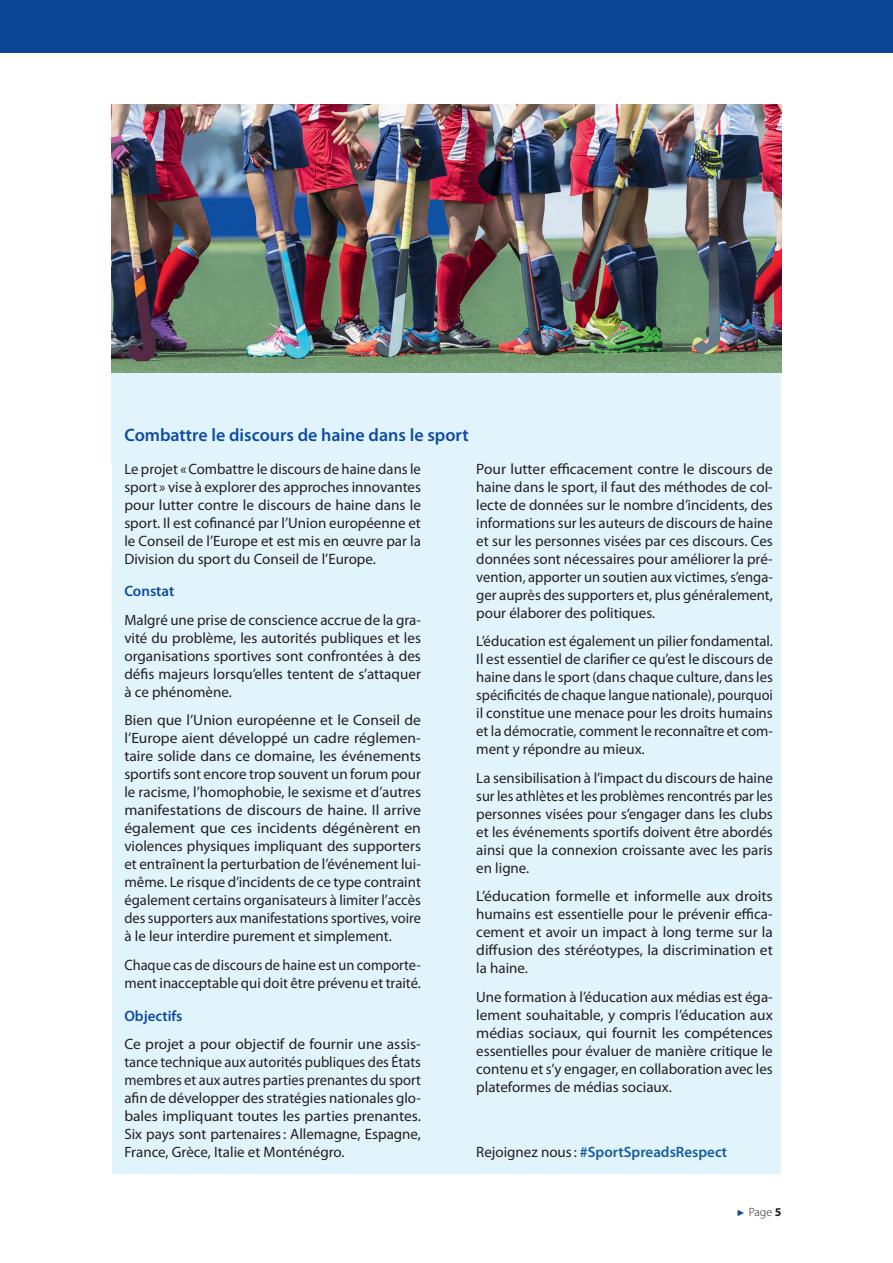
<style>
.page{position:relative;width:893px;height:1263px;background:#fff}
.page>*{position:absolute;margin:0;border:0;box-sizing:border-box;transform-origin:0 0}
.t1{font:600 18px "Myriad Pro";color:#0f4ca0}
.t2{font:15px/18px "Myriad Pro";color:#231f20;text-align:justify}
.t3{font:15px/18px "Myriad Pro";color:#231f20;text-align:justify;scale:1.05 1}
.t4{font:15px/18px "Myriad Pro";color:#231f20;scale:.96 1}
.t5{font:600 15px "Myriad Pro";color:#175d9e}
.t6{font:600 15px "Myriad Pro";color:#0f4ca0}
.t7{font:300 12px "Myriad Pro";color:#231f20}
.s1{font-weight:400;color:#231f20}
.s2{font-family:"Arial";font-weight:400;font-size:9px;color:#0f4ca0}
.s3{font-weight:700}
</style>
<div class="page">
<div style="left:112px;top:368px;width:669px;height:94px;background:#e1f4fc"></div>
<div style="left:112px;top:450px;width:351px;height:130px;background:#e1f4fc"></div>
<div style="left:112px;top:551px;width:351px;height:83px;background:#e1f4fc;border-radius:13px"></div>
<div style="left:112px;top:601px;width:351px;height:112px;background:#e1f4fc"></div>
<div style="left:112px;top:701px;width:351px;height:257px;background:#e1f4fc"></div>
<div style="left:112px;top:946px;width:351px;height:58px;background:#e1f4fc"></div>
<div style="left:112px;top:1004px;width:351px;height:21px;background:#e1f4fc"></div>
<div style="left:112px;top:1025px;width:351px;height:148px;background:#e1f4fc"></div>
<div style="left:463px;top:450px;width:318px;height:184px;background:#e1f4fc"></div>
<div style="left:463px;top:622px;width:318px;height:149px;background:#e1f4fc"></div>
<div style="left:463px;top:759px;width:318px;height:130px;background:#e1f4fc"></div>
<div style="left:463px;top:877px;width:318px;height:113px;background:#e1f4fc"></div>
<div style="left:463px;top:977px;width:318px;height:131px;background:#e1f4fc"></div>
<div style="left:463px;top:1100px;width:318px;height:41px;background:#e1f4fc"></div>
<div style="left:463px;top:1133px;width:318px;height:40px;background:#e1f4fc"></div>
<img style="left:112px;top:104px;width:669px;height:268px">
<div style="left:0;top:0;width:893px;height:53px;background:#094594"></div>
<p class="t1" style="left:124px;top:423px;width:346px">Combattre le discours de haine dans le sport</p>
<p class="t2" style="left:124px;top:459px;width:298px">Le projet «Combattre le discours de haine dans le sport » vise à explorer des approches innovantes pour lutter contre le discours de haine dans le sport. Il est cofinancé par l’Union européenne et le Conseil de l’Europe et est mis en œuvre par la Division du sport du Conseil de l’Europe.</p>
<p class="t6" style="left:124px;top:582px;width:51px">Constat</p>
<p class="t2" style="left:124px;top:611px;width:298px">Malgré une prise de conscience accrue de la gra&shy;vité du problème, les autorités publiques et les organisations sportives sont confrontées à des défis majeurs lorsqu’elles tentent de s’attaquer à ce phénomène.</p>
<p class="t2" style="left:124px;top:711px;width:298px">Bien que l’Union européenne et le Conseil de l’Europe aient développé un cadre réglemen&shy;taire solide dans ce domaine, les événements sportifs sont encore trop souvent un forum pour le racisme, l’homophobie, le sexisme et d’autres manifestations de discours de haine. Il arrive également que ces incidents dégénèrent en violences physiques impliquant des supporters et entraînent la perturbation de l’événement lui&shy;même. Le risque d’incidents de ce type contraint également certains organisateurs à limiter l’accès des supporters aux manifestations sportives, voire à le leur interdire purement et simplement.</p>
<p class="t4" style="left:124px;top:955px;width:310px">Chaque cas de discours de haine est un comporte&shy;ment inacceptable qui doit être prévenu et traité.</p>
<p class="t6" style="left:124px;top:1006px;width:60px">Objectifs</p>
<p class="t2" style="left:124px;top:1035px;width:298px">Ce projet a pour objectif de fournir une assis&shy;tance technique aux autorités publiques des États membres et aux autres parties prenantes du sport afin de développer des stratégies nationales glo&shy;bales impliquant toutes les parties prenantes.<br>Six pays sont partenaires: Allemagne, Espagne, France, Grèce, Italie et Monténégro.</p>
<p class="t2" style="left:476px;top:459px;width:298px">Pour lutter efficacement contre le discours de haine dans le sport, il faut des méthodes de col&shy;lecte de données sur le nombre d’incidents, des informations sur les auteurs de discours de haine et sur les personnes visées par ces discours. Ces données sont nécessaires pour améliorer la pré&shy;vention, apporter un soutien aux victimes, s’enga&shy;ger auprès des supporters et, plus généralement, pour élaborer des politiques.</p>
<p class="t2" style="left:476px;top:632px;width:298px">L’éducation est également un pilier fondamental.<br>Il est essentiel de clarifier ce qu’est le discours de haine dans le sport (dans chaque culture, dans les spécificités de chaque langue nationale), pourquoi il constitue une menace pour les droits humains et la démocratie, comment le reconnaître et com&shy;ment y répondre au mieux.</p>
<p class="t2" style="left:476px;top:768px;width:298px">La sensibilisation à l’impact du discours de haine sur les athlètes et les problèmes rencontrés par les personnes visées pour s’engager dans les clubs et les événements sportifs doivent être abordés ainsi que la connexion croissante avec les paris en ligne.</p>
<p class="t3" style="left:476px;top:887px;width:284px">L’éducation formelle et informelle aux droits humains est essentielle pour le prévenir effica&shy;cement et avoir un impact à long terme sur la diffusion des stéréotypes, la discrimination et la haine.</p>
<p class="t2" style="left:476px;top:987px;width:298px">Une formation à l’éducation aux médias est éga&shy;lement souhaitable, y compris l’éducation aux médias sociaux, qui fournit les compétences essentielles pour évaluer de manière critique le contenu et s’y engager, en collaboration avec les plateformes de médias sociaux.</p>
<p class="t5" style="left:476px;top:1142px;width:252px"><span class="s1">Rejoignez nous:</span> #SportSpreadsRespect</p>
<p class="t7" style="left:737px;top:1205px;width:46px"><span class="s2">►</span> Page <span class="s3">5</span></p>
</div>
